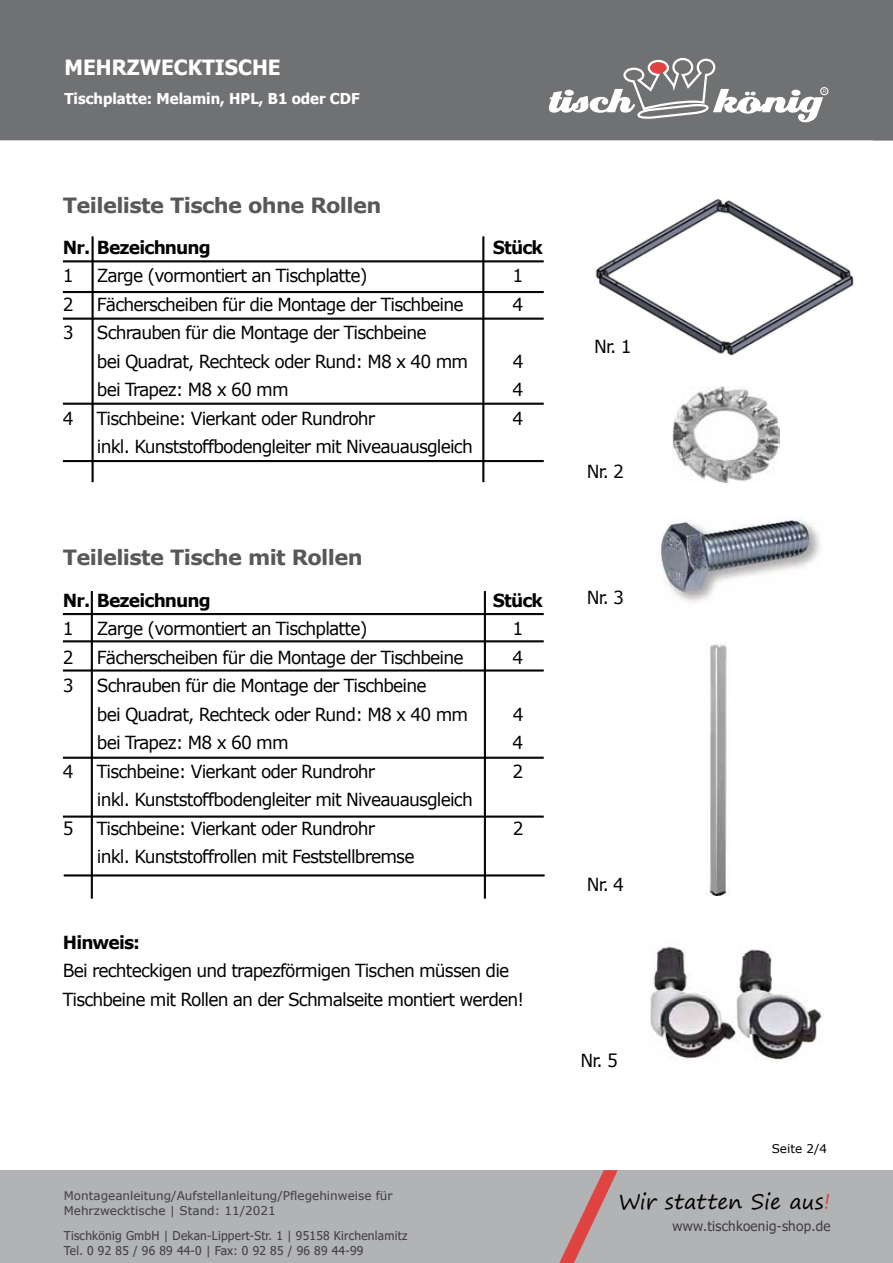
<style>
.page{position:relative;width:893px;height:1263px;background:#fff}
.page>*{position:absolute;margin:0;border:0;box-sizing:border-box;transform-origin:0 0}
.t1{font:700 21px "Verdana";letter-spacing:-.03em;color:#58585a}
.t2{font:21px "Segoe Print";letter-spacing:.005em;color:#000}
.t3{font:700 21px "Tahoma";color:#fff}
.t4{font:18px/28.5px "Verdana";letter-spacing:-.05em;color:#000;scale:.95 1}
.t5{font:700 18px "Verdana";letter-spacing:-.05em;color:#000;scale:.95 1}
.t6{font:700 15px "Tahoma";color:#fff}
.t7{font:13.65px "Tahoma";letter-spacing:.02em;color:#3e3d40}
.t8{font:12.15px/15px "Tahoma";letter-spacing:.02em;color:#3e3d40}
.t9{font:12px/14.4px "Verdana";color:#3e3d40}
.t10{font:12px "Verdana";color:#000}
.s1{color:#df4443}
</style>
<div class="page">
<div style="left:0;top:1170px;width:873px;height:93px;background:#b1b3b4"></div>
<div style="left:0;top:0;width:873px;height:140px;background:#707172"></div>
<svg style="left:559px;top:1170px;width:59px;height:93px;background:#bc9898"></svg>
<div style="left:820px;top:87px;width:8px;height:8px;border:1px solid #fff;border-radius:50%"></div>
<svg style="left:549px;top:57px;width:277px;height:65px"></svg>
<img style="left:595px;top:199px;width:259px;height:157px">
<img style="left:650px;top:946px;width:174px;height:114px">
<img style="left:673px;top:386px;width:106px;height:96px">
<img style="left:661px;top:516px;width:159px;height:86px">
<img style="left:706px;top:642px;width:21px;height:253px">
<hr style="left:63px;top:261px;width:481px;height:1px;background:#000">
<hr style="left:63px;top:262px;width:481px;height:1px;background:#000">
<hr style="left:92px;top:236px;width:1px;height:246px;background:#000">
<hr style="left:93px;top:236px;width:1px;height:246px;background:#000">
<hr style="left:63px;top:291px;width:481px;height:1px;background:#000">
<hr style="left:63px;top:292px;width:481px;height:1px;background:#000">
<hr style="left:63px;top:318px;width:481px;height:1px;background:#000">
<hr style="left:63px;top:319px;width:481px;height:1px;background:#000">
<hr style="left:63px;top:403px;width:481px;height:1px;background:#000">
<hr style="left:63px;top:404px;width:481px;height:1px;background:#000">
<hr style="left:63px;top:460px;width:481px;height:1px;background:#000">
<hr style="left:63px;top:461px;width:481px;height:1px;background:#000">
<hr style="left:483px;top:236px;width:1px;height:246px;background:#000">
<hr style="left:484px;top:236px;width:1px;height:246px;background:#000">
<hr style="left:91px;top:591px;width:1px;height:307px;background:#000">
<hr style="left:92px;top:591px;width:1px;height:307px;background:#000">
<hr style="left:484px;top:591px;width:1px;height:307px;background:#000">
<hr style="left:485px;top:591px;width:1px;height:307px;background:#000">
<hr style="left:63px;top:613px;width:481px;height:1px;background:#000">
<hr style="left:63px;top:614px;width:481px;height:1px;background:#000">
<hr style="left:63px;top:641px;width:481px;height:1px;background:#000">
<hr style="left:63px;top:642px;width:481px;height:1px;background:#000">
<hr style="left:63px;top:670px;width:481px;height:1px;background:#000">
<hr style="left:63px;top:671px;width:481px;height:1px;background:#000">
<hr style="left:63px;top:757px;width:481px;height:1px;background:#000">
<hr style="left:63px;top:758px;width:481px;height:1px;background:#000">
<hr style="left:63px;top:816px;width:481px;height:1px;background:#000">
<hr style="left:63px;top:817px;width:481px;height:1px;background:#000">
<hr style="left:64px;top:875px;width:480px;height:1px;background:#000">
<hr style="left:64px;top:876px;width:480px;height:1px;background:#000">
<div style="left:873px;top:1170px;width:20px;height:93px;background:#b1b3b4"></div>
<div style="left:873px;top:0;width:20px;height:140px;background:#707172"></div>
<p class="t3" style="left:64px;top:53px;width:218px">MEHRZWECKTISCHE</p>
<p class="t6" style="left:64px;top:88px;width:297px">Tischplatte: Melamin, HPL, B1 oder CDF</p>
<p class="t1" style="left:63px;top:190px;width:320px">Teileliste Tische ohne Rollen</p>
<p class="t5" style="left:63px;top:235px;width:157px">Nr. Bezeichnung</p>
<p class="t5" style="left:493px;top:235px;width:54px">Stück</p>
<p class="t4" style="left:63px;top:261px;width:13px">1</p>
<p class="t4" style="left:97px;top:261px;width:286px">Zarge (vormontiert an Tischplatte)</p>
<p class="t4" style="left:512px;top:261px;width:13px">1</p>
<p class="t4" style="left:63px;top:290px;width:13px">2</p>
<p class="t4" style="left:97px;top:290px;width:387px">Fächerscheiben für die Montage der Tischbeine</p>
<p class="t4" style="left:512px;top:290px;width:13px">4</p>
<p class="t4" style="left:63px;top:318px;width:13px">3</p>
<p class="t4" style="left:97px;top:318px;width:392px">Schrauben für die Montage der Tischbeine<br>bei Quadrat, Rechteck oder Rund: M8 x 40 mm</p>
<p class="t4" style="left:513px;top:347px;width:13px">4</p>
<p class="t4" style="left:97px;top:375px;width:203px">bei Trapez: M8 x 60 mm</p>
<p class="t4" style="left:512px;top:375px;width:13px">4</p>
<p class="t4" style="left:63px;top:404px;width:13px">4</p>
<p class="t4" style="left:97px;top:404px;width:294px">Tischbeine: Vierkant oder Rundrohr</p>
<p class="t4" style="left:512px;top:404px;width:13px">4</p>
<p class="t4" style="left:97px;top:432px;width:397px">inkl. Kunststoffbodengleiter mit Niveauausgleich</p>
<p class="t1" style="left:63px;top:543px;width:301px">Teileliste Tische mit Rollen</p>
<p class="t5" style="left:63px;top:587px;width:157px">Nr. Bezeichnung</p>
<p class="t5" style="left:493px;top:587px;width:54px">Stück</p>
<p class="t4" style="left:63px;top:614px;width:13px">1</p>
<p class="t4" style="left:97px;top:614px;width:286px">Zarge (vormontiert an Tischplatte)</p>
<p class="t4" style="left:512px;top:614px;width:13px">1</p>
<p class="t4" style="left:63px;top:642px;width:13px">2</p>
<p class="t4" style="left:97px;top:642px;width:387px">Fächerscheiben für die Montage der Tischbeine</p>
<p class="t4" style="left:512px;top:642px;width:13px">4</p>
<p class="t4" style="left:63px;top:671px;width:13px">3</p>
<p class="t4" style="left:97px;top:671px;width:392px">Schrauben für die Montage der Tischbeine<br>bei Quadrat, Rechteck oder Rund: M8 x 40 mm</p>
<p class="t4" style="left:513px;top:699px;width:13px">4</p>
<p class="t4" style="left:97px;top:728px;width:203px">bei Trapez: M8 x 60 mm</p>
<p class="t4" style="left:512px;top:728px;width:13px">4</p>
<p class="t4" style="left:63px;top:756px;width:13px">4</p>
<p class="t4" style="left:97px;top:756px;width:294px">Tischbeine: Vierkant oder Rundrohr</p>
<p class="t4" style="left:512px;top:756px;width:13px">2</p>
<p class="t4" style="left:97px;top:785px;width:397px">inkl. Kunststoffbodengleiter mit Niveauausgleich</p>
<p class="t4" style="left:63px;top:813px;width:13px">5</p>
<p class="t4" style="left:97px;top:813px;width:294px">Tischbeine: Vierkant oder Rundrohr</p>
<p class="t4" style="left:513px;top:813px;width:13px">2</p>
<p class="t4" style="left:97px;top:842px;width:336px">inkl. Kunststoffrollen mit Feststellbremse</p>
<p class="t5" style="left:63px;top:929px;width:83px">Hinweis:</p>
<p class="t4" style="left:63px;top:956px;width:487px">Bei rechteckigen und trapezförmigen Tischen müssen die<br>Tischbeine mit Rollen an der Schmalseite montiert werden!</p>
<p class="t9" style="left:64px;top:1189px;width:330px">Montageanleitung/Aufstellanleitung/Pflegehinweise für<br>Mehrzwecktische | Stand: 11/2021</p>
<p class="t8" style="left:64px;top:1229px;width:345px">Tischkönig GmbH | Dekan-Lippert-Str. 1 | 95158 Kirchenlamitz<br>Tel. 0 92 85 / 96 89 44-0 | Fax: 0 92 85 / 96 89 44-99</p>
<p class="t4" style="left:594px;top:332px;width:41px">Nr. 1</p>
<p class="t4" style="left:587px;top:457px;width:41px">Nr. 2</p>
<p class="t4" style="left:587px;top:583px;width:41px">Nr. 3</p>
<p class="t4" style="left:587px;top:870px;width:41px">Nr. 4</p>
<p class="t4" style="left:581px;top:1045px;width:41px">Nr. 5</p>
<p class="t10" style="left:772px;top:1140px;width:57px">Seite 2/4</p>
<p class="t2" style="left:619px;top:1183px;width:213px">Wir statten Sie aus<span class="s1">!</span></p>
<p class="t7" style="left:673px;top:1217px;width:159px">www.tischkoenig-shop.de</p>
</div>
